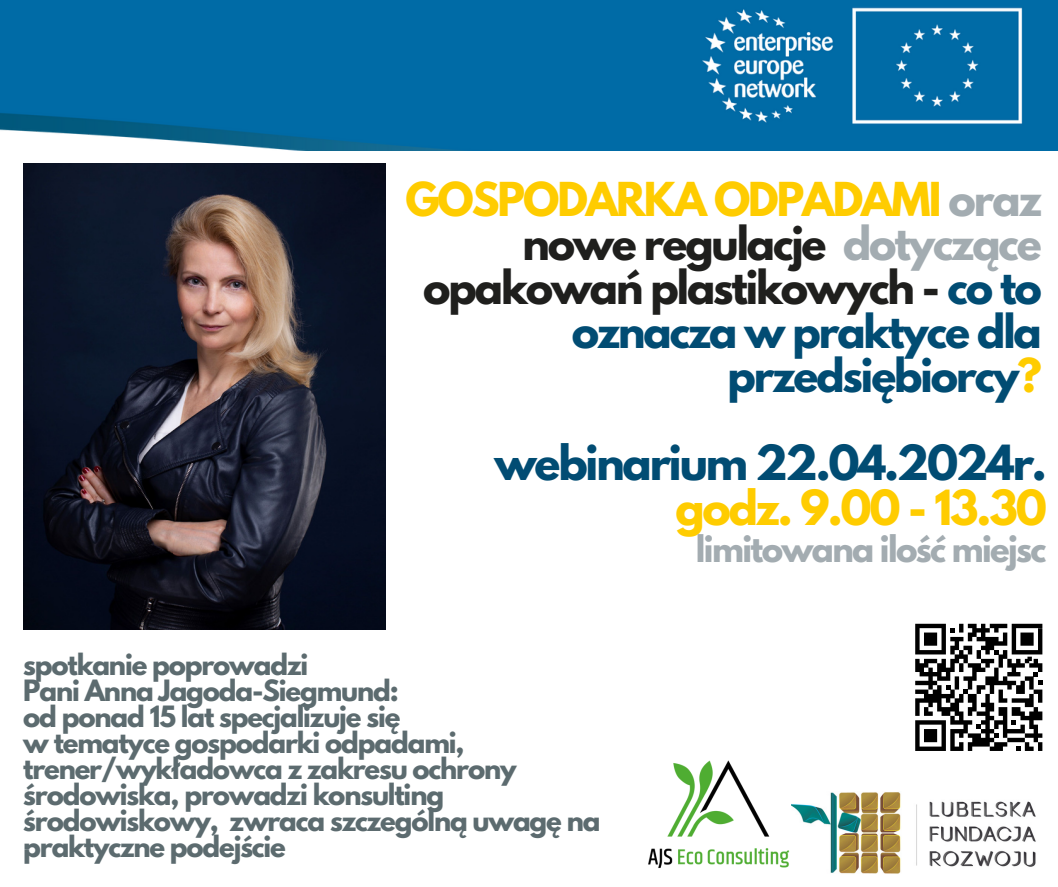
<style>
.page{position:relative;width:1058px;height:887px;background:#fff}
.page>*{position:absolute;margin:0;border:0;box-sizing:border-box;transform-origin:0 0}
.t1{font:700 42.9px/45px "League Spartan";letter-spacing:-.05em;color:#014c73;text-align:right}
.t2{font:700 41.4px/43.8px "League Spartan";letter-spacing:-.05em;color:#014c73;text-align:right}
.t3{font:700 32.4px "League Spartan";letter-spacing:-.05em;color:#a3acb1}
.t4{font:700 25.95px/26px "League Spartan";letter-spacing:-.045em;color:#5c6b6f}
.s1{color:#fc0}
.s2{color:#a3acb1}
.s3{color:#1f1f1d}
</style>
<div class="page">
<img style="left:0;top:0;width:1058px;height:151px">
<img style="left:824px;top:792px;width:212px;height:82px">
<img style="left:23px;top:163px;width:363px;height:466px">
<img style="left:648px;top:760px;width:176px;height:108px">
<svg style="left:915px;top:623px;width:127px;height:128px"></svg>
<p class="t2" style="left:405px;top:183px;width:638px"><span class="s1">GOSPODARKA ODPADAMI</span> <span class="s2">oraz </span><span class="s3">nowe regulacje</span> <span class="s2">dotyczące </span><span class="s3">opakowań plastikowych -</span> co to oznacza w praktyce dla przedsiębiorcy<span class="s1">?</span></p>
<p class="t1" style="left:494px;top:445px;width:554px">webinarium 22.04.2024r. <span class="s1">godz. 9.00 - 13.30</span></p>
<p class="t3" style="left:696px;top:532px;width:352px">limitowana ilość miejsc</p>
<h2 class="t4" style="left:23px;top:655px;width:578px">spotkanie poprowadzi<br>Pani Anna Jagoda-Siegmund:<br>od ponad 15 lat specjalizuje się<br>w tematyce gospodarki odpadami, trener/wykładowca z zakresu ochrony środowiska, prowadzi konsulting środowiskowy, zwraca szczególną uwagę na praktyczne podejście</h2>
</div>
